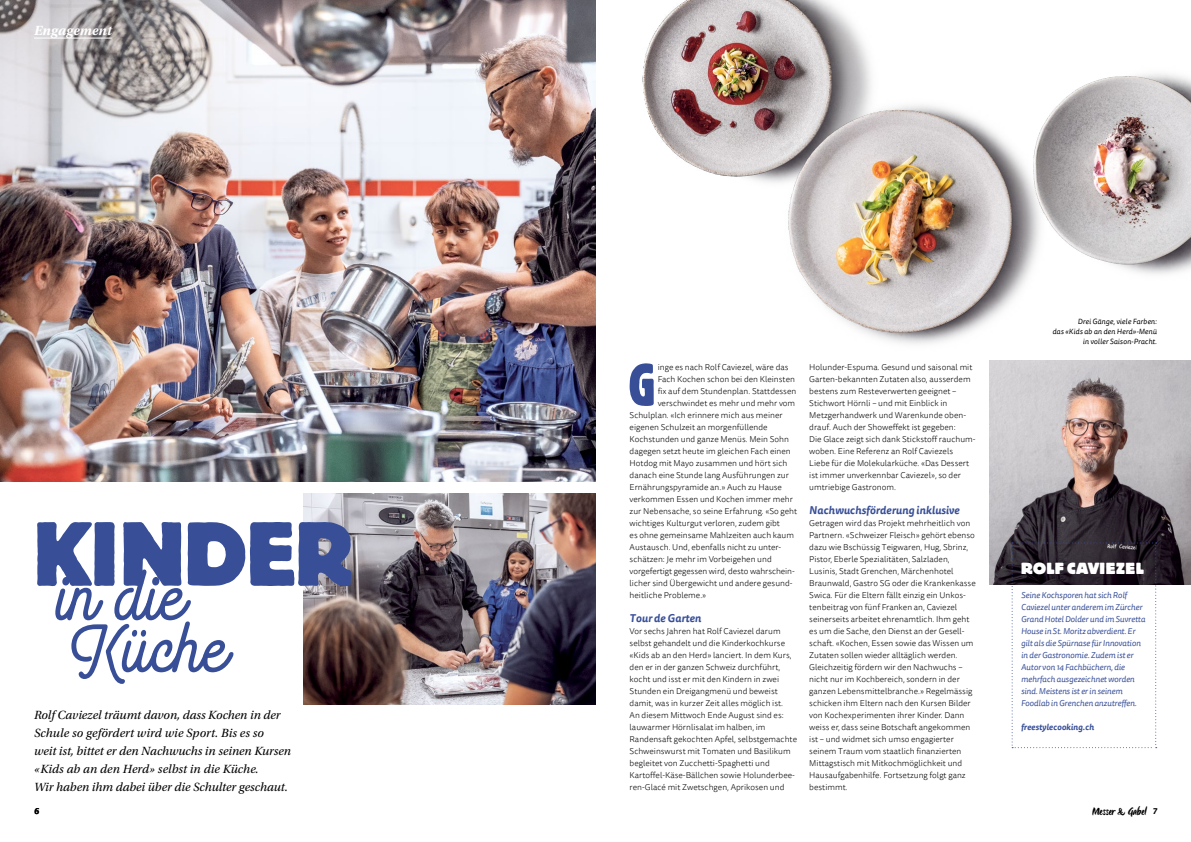
<style>
.page{position:relative;width:1191px;height:842px;background:#fff}
.page>*{position:absolute;margin:0;border:0;box-sizing:border-box;transform-origin:0 0}
.t1{font:700 90px "Block Berthold BQ";color:#384f98}
.t2{font:72px/52px "Aromatica Script";color:#384f98}
.t3{font:59.4px "Block Berthold BQ Extra Cnd";color:#384f98}
.t4{font:800 16px "Block Berthold BQ";letter-spacing:.02em;color:#fff}
.t5{font:italic 700 14px "Utopia Std";letter-spacing:.005em;color:#fff}
.t6{font:italic 12.5px/18px "Utopia Std";color:#000}
.t7{font:11.5px "Origo";letter-spacing:-.02em;color:#000}
.t8{font:italic 700 11px "Tisa Sans OT";color:#384f98}
.t9{font:300 8.5px/12px "Tisa Sans OT";color:#000}
.t10{font:italic 8.5px/12px "Tisa Sans OT";letter-spacing:-.01em;color:#384f98}
.t11{font:italic 700 8.5px "Tisa Sans OT";color:#384f98}
.t12{font:italic 700 8.5px "Tisa Sans OT";color:#000}
.t13{font:italic 7.5px/10px "Tisa Sans OT";letter-spacing:.01em;color:#000;text-align:right}
.s1{font-family:"Tisa Sans OT";font-weight:700;font-style:italic;font-size:8.5px}
</style>
<div class="page">
<img style="left:1067px;top:74px;width:124px;height:200px">
<img style="left:788px;top:96px;width:279px;height:248px">
<img style="left:873px;top:96px;width:20px;height:124px">
<img style="left:0;top:0;width:595px;height:482px">
<img style="left:304px;top:493px;width:291px;height:211px">
<img style="left:989px;top:360px;width:202px;height:224px">
<img style="left:642px;top:0;width:231px;height:220px">
<hr style="left:34px;top:38px;width:78px;height:1px;background:#fff">
<svg style="left:1011px;top:542px;width:145px;height:206px"></svg>
<h3 class="t5" style="left:34px;top:22px;width:79px">Engagement</h3>
<h1 class="t1" style="left:34px;top:504px;width:320px">KINDER</h1>
<h2 class="t2" style="left:52px;top:573px;width:173px">in die<br>Küche</h2>
<h3 class="t6" style="left:34px;top:706px;width:259px">Rolf Caviezel träumt davon, dass Kochen in der Schule so gefördert wird wie Sport. Bis es so<br>weit ist, bittet er den Nachwuchs in seinen Kursen «Kids ab an den Herd» selbst in die Küche.<br>Wir haben ihm dabei über die Schulter geschaut.</h3>
<p class="t12" style="left:34px;top:806px;width:6px">6</p>
<h3 class="t3" style="left:629px;top:351px;width:27px">G</h3>
<p class="t9" style="left:657px;top:361px;width:132px">inge es nach Rolf Caviezel, wäre das</p>
<p class="t9" style="left:657px;top:373px;width:139px">Fach Kochen schon bei den Kleinsten</p>
<p class="t9" style="left:657px;top:385px;width:140px">fix auf dem Stundenplan. Stattdessen</p>
<p class="t9" style="left:657px;top:397px;width:139px">verschwindet es mehr und mehr vom</p>
<p class="t9" style="left:629px;top:409px;width:155px">Schulplan. «Ich erinnere mich aus meiner</p>
<p class="t9" style="left:629px;top:421px;width:140px">eigenen Schulzeit an morgenfüllende</p>
<p class="t9" style="left:629px;top:433px;width:161px">Kochstunden und ganze Menüs. Mein Sohn</p>
<p class="t9" style="left:629px;top:445px;width:163px">dagegen setzt heute im gleichen Fach einen</p>
<p class="t9" style="left:629px;top:457px;width:159px">Hotdog mit Mayo zusammen und hört sich</p>
<p class="t9" style="left:629px;top:469px;width:161px">danach eine Stunde lang Ausführungen zur</p>
<p class="t9" style="left:629px;top:481px;width:154px">Ernährungspyramide an.» Auch zu Hause</p>
<p class="t9" style="left:629px;top:493px;width:165px">verkommen Essen und Kochen immer mehr</p>
<p class="t9" style="left:629px;top:505px;width:169px">zur Nebensache, so seine Erfahrung. «So geht</p>
<p class="t9" style="left:629px;top:517px;width:152px">wichtiges Kulturgut verloren, zudem gibt</p>
<p class="t9" style="left:629px;top:529px;width:166px">es ohne gemeinsame Mahlzeiten auch kaum</p>
<p class="t9" style="left:629px;top:541px;width:153px">Austausch. Und, ebenfalls nicht zu unter-</p>
<p class="t9" style="left:629px;top:553px;width:144px">schätzen: Je mehr im Vorbeigehen und</p>
<p class="t9" style="left:629px;top:565px;width:166px">vorgefertigt gegessen wird, desto wahrschein-</p>
<p class="t9" style="left:629px;top:577px;width:164px">licher sind Übergewicht und andere gesund-</p>
<p class="t9" style="left:629px;top:589px;width:78px">heitliche Probleme.»</p>
<p class="t8" style="left:629px;top:611px;width:73px">Tour de Garten</p>
<p class="t9" style="left:629px;top:625px;width:169px">Vor sechs Jahren hat Rolf Caviezel darum selbst gehandelt und die Kinderkochkurse «Kids ab an den Herd» lanciert. In dem Kurs, den er in der ganzen Schweiz durchführt, kocht und isst er mit den Kindern in zwei Stunden ein Dreigangmenü und beweist damit, was in kurzer Zeit alles möglich ist.<br>An diesem Mittwoch Ende August sind es: lauwarmer Hörnlisalat im halben, im Randensaft gekochten Apfel, selbstgemachte Schweinswurst mit Tomaten und Basilikum begleitet von Zucchetti-Spaghetti und Kartoffel-Käse-Bällchen sowie Holunderbee&shy;ren-Glacé mit Zwetschgen, Aprikosen und</p>
<p class="t9" style="left:809px;top:361px;width:168px">Holunder-Espuma. Gesund und saisonal mit Garten-bekannten Zutaten also, ausserdem bestens zum Resteverwerten geeignet – Stichwort Hörnli – und mit Einblick in Metzgerhandwerk und Warenkunde oben&shy;drauf. Auch der Showeffekt ist gegeben:<br>Die Glace zeigt sich dank Stickstoff rauchum&shy;woben. Eine Referenz an Rolf Caviezels Liebe für die Molekularküche. «Das Dessert ist immer unverkennbar Caviezel», so der umtriebige Gastronom.</p>
<p class="t8" style="left:809px;top:503px;width:152px">Nachwuchsförderung inklusive</p>
<p class="t9" style="left:809px;top:517px;width:168px">Getragen wird das Projekt mehrheitlich von Partnern. «Schweizer Fleisch» gehört ebenso dazu wie Bschüssig Teigwaren, Hug, Sbrinz, Pistor, Eberle Spezialitäten, Salzladen, Lusinis, Stadt Grenchen, Märchenhotel Braunwald, Gastro SG oder die Krankenkasse Swica. Für die Eltern fällt einzig ein Unkos&shy;tenbeitrag von fünf Franken an, Caviezel seinerseits arbeitet ehrenamtlich. Ihm geht es um die Sache, den Dienst an der Gesell&shy;schaft. «Kochen, Essen sowie das Wissen um Zutaten sollen wieder alltäglich werden.<br>Gleichzeitig fördern wir den Nachwuchs – nicht nur im Kochbereich, sondern in der ganzen Lebensmittelbranche.» Regelmässig schicken ihm Eltern nach den Kursen Bilder von Kochexperimenten ihrer Kinder. Dann weiss er, dass seine Botschaft angekommen ist – und widmet sich umso engagierter seinem Traum vom staatlich finanzierten Mittagstisch mit Mitkochmöglichkeit und Hausaufgabenhilfe. Fortsetzung folgt ganz bestimmt.</p>
<p class="t13" style="left:1052px;top:317px;width:106px">Drei Gänge, viele Farben:<br>das «Kids ab an den Herd»-Menü in voller Saison-Pracht.</p>
<h3 class="t4" style="left:1021px;top:559px;width:125px">ROLF CAVIEZEL</h3>
<p class="t10" style="left:1021px;top:589px;width:126px">Seine Kochsporen hat sich Rolf<br>Caviezel unter anderem im Zürcher<br>Grand Hotel Dolder und im Suvretta<br>House in St. Moritz abverdient. Er gilt als die Spürnase für Innovation in der Gastronomie. Zudem ist er<br>Autor von 14 Fachbüchern, die mehrfach ausgezeichnet worden sind. Meistens ist er in seinem<br>Foodlab in Grenchen anzutreffen.</p>
<p class="t11" style="left:1021px;top:721px;width:74px">freestylecooking.ch</p>
<h3 class="t7" style="left:1092px;top:803px;width:66px">Messer &amp; Gabel <span class="s1">7</span></h3>
</div>
